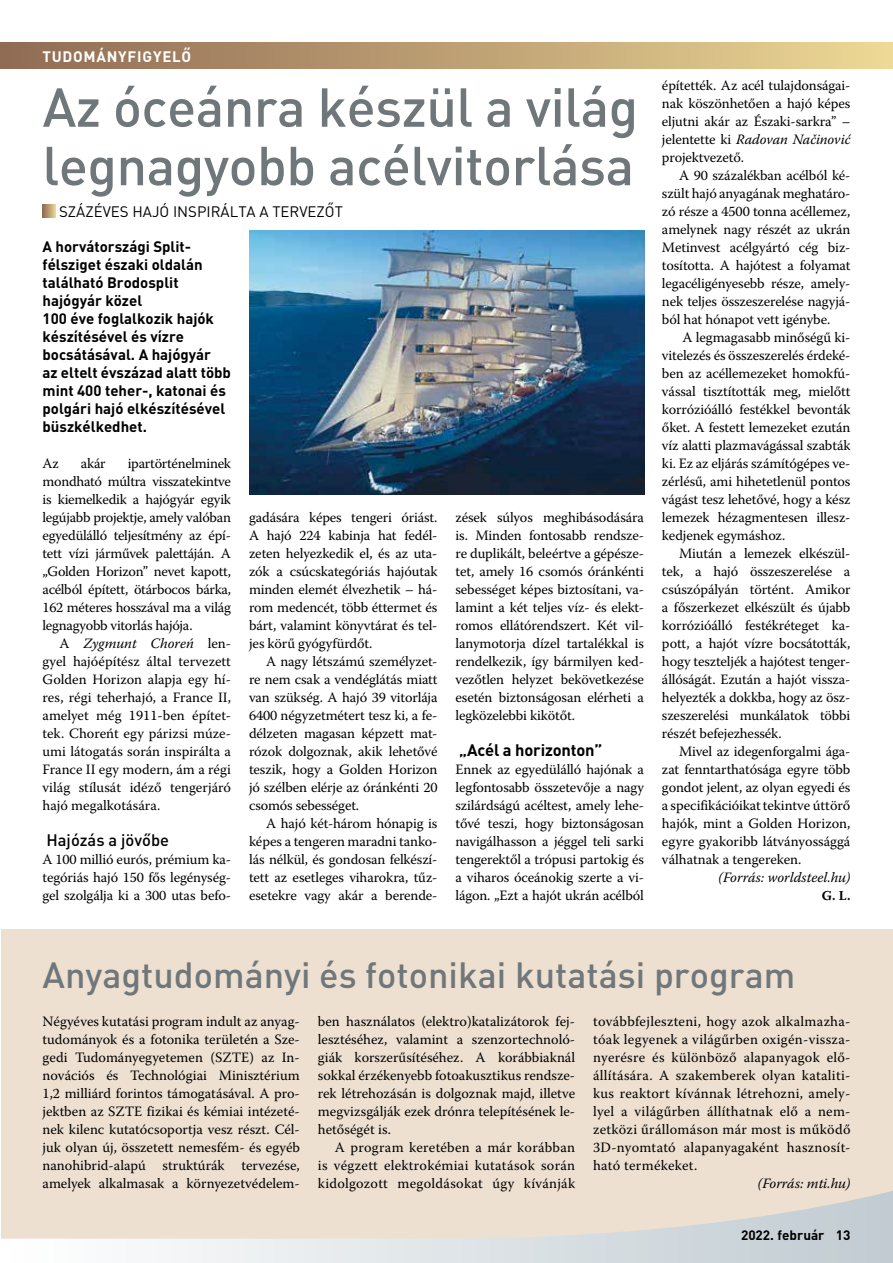
<style>
.page{position:relative;width:893px;height:1263px;background:#fff}
.page>*{position:absolute;margin:0;border:0;box-sizing:border-box;transform-origin:0 0}
.t1{font:500 54px/58.5px "DIN";letter-spacing:-.01em;color:#70777a}
.t2{font:500 36px "DIN";color:#70777a}
.t3{font:700 16.5px "DIN";letter-spacing:-.01em;color:#000}
.t4{font:500 16.5px "DIN";color:#000}
.t5{font:700 15px/18px "DIN";color:#000}
.t6{font:15px "DIN";color:#000}
.t7{font:700 15px "DIN";letter-spacing:.05em;color:#fff}
.t8{font:14.25px/18px "Warnock Pro";letter-spacing:-.005em;color:#000;text-align:justify}
.t9{font:italic 14.25px "Warnock Pro";color:#000}
.t10{font:700 13.5px "DIN";color:#000}
.t11{font:700 13.5px "Warnock Pro";color:#000}
.s1{font-style:italic}
</style>
<div class="page">
<div style="left:1px;top:929px;width:892px;height:334px;background:#ede0d0"></div>
<div style="left:0;top:43px;width:893px;height:25px;background:linear-gradient(to right,#8f6953,#ecd794)"></div>
<svg style="left:0;top:43px;width:1px;height:25px"></svg>
<svg style="left:43px;top:204px;width:12px;height:13px"></svg>
<img style="left:249px;top:231px;width:395px;height:263px">
<svg style="left:1px;top:1191px;width:892px;height:72px"></svg>
<p class="t7" style="left:43px;top:46px;width:150px">TUDOMÁNYFIGYELŐ</p>
<h1 class="t1" style="left:43px;top:75px;width:597px">Az óceánra készül a világ legnagyobb acélvitorlása</h1>
<p class="t6" style="left:59px;top:202px;width:285px">SZÁZÉVES HAJÓ INSPIRÁLTA A TERVEZŐT</p>
<p class="t5" style="left:43px;top:237px;width:190px">A horvátországi Split&shy;félsziget északi oldalán található Brodosplit hajógyár közel<br>100 éve foglalkozik hajók készítésével és vízre bocsátásával. A hajógyár<br>az eltelt évszázad alatt több mint 400 teher-, katonai és polgári hajó elkészítésével büszkélkedhet.</p>
<p class="t8" style="left:43px;top:454px;width:18px">Az</p>
<p class="t8" style="left:81px;top:454px;width:26px">akár</p>
<p class="t8" style="left:43px;top:454px;width:190px;text-indent:85px">ipartörténelminek mondható múltra visszatekintve is kiemelkedik a hajógyár egyik legújabb projektje, amely valóban egyedülálló teljesítmény az épí&shy;tett vízi járművek palettáján. A „Golden Horizon” nevet kapott, acélból épített, ötárbocos bárka, 162 méteres hosszával ma a világ legnagyobb vitorlás hajója.</p>
<p class="t8" style="left:43px;top:634px;width:190px;text-indent:17px">A <span class="s1">Zygmunt Choreń</span> len&shy;gyel hajóépítész által tervezett Golden Horizon alapja egy hí&shy;res, régi teherhajó, a France II, amelyet még 1911-ben építet&shy;tek. Choreńt egy párizsi múze&shy;umi látogatás során inspirálta a France II egy modern, ám a régi világ stílusát idéző tengerjáró hajó megalkotására.</p>
<p class="t4" style="left:46px;top:829px;width:124px">Hajózás a jövőbe</p>
<p class="t8" style="left:43px;top:850px;width:190px">A 100 millió eurós, prémium ka&shy;tegóriás hajó 150 fős legénység&shy;gel szolgálja ki a 300 utas befo-</p>
<p class="t8" style="left:455px;top:508px;width:190px">zések súlyos meghibásodására is. Minden fontosabb rendsze&shy;re duplikált, beleértve a gépésze&shy;tet, amely 16 csomós óránkénti sebességet képes biztosítani, va&shy;lamint a két teljes víz- és elekt&shy;romos ellátórendszert. Két vil&shy;lanymotorja dízel tartalékkal is rendelkezik, így bármilyen ked&shy;vezőtlen helyzet bekövetkezése esetén biztonságosan elérheti a legközelebbi kikötőt.</p>
<p class="t3" style="left:459px;top:739px;width:145px">„Acél a horizonton”</p>
<p class="t8" style="left:455px;top:760px;width:190px">Ennek az egyedülálló hajónak a legfontosabb összetevője a nagy szilárdságú acéltest, amely lehe&shy;tővé teszi, hogy biztonságosan navigálhasson a jéggel teli sarki tengerektől a trópusi partokig és a viharos óceánokig szerte a vi&shy;lágon. „Ezt a hajót ukrán acélból</p>
<p class="t8" style="left:249px;top:508px;width:190px">gadására képes tengeri óriást.<br>A hajó 224 kabinja hat fedél&shy;zeten helyezkedik el, és az uta&shy;zók a csúcskategóriás hajóutak minden elemét élvezhetik – há&shy;rom medencét, több éttermet és bárt, valamint könyvtárat és tel&shy;jes körű gyógyfürdőt.</p>
<p class="t8" style="left:249px;top:652px;width:190px;text-indent:17px">A nagy létszámú személyzet&shy;re nem csak a vendéglátás miatt van szükség. A hajó 39 vitorlája 6400 négyzetmétert tesz ki, a fe&shy;délzeten magasan képzett mat&shy;rózok dolgoznak, akik lehetővé teszik, hogy a Golden Horizon jó szélben elérje az óránkénti 20 csomós sebességet.</p>
<p class="t8" style="left:249px;top:814px;width:190px;text-indent:17px">A hajó két-három hónapig is képes a tengeren maradni tanko&shy;lás nélkül, és gondosan felkészí&shy;tett az esetleges viharokra, tűz&shy;esetekre vagy akár a berende-</p>
<p class="t8" style="left:662px;top:76px;width:190px">építették. Az acél tulajdonságai&shy;nak köszönhetően a hajó képes eljutni akár az Északi-sarkra” – jelentette ki <span class="s1">Radovan Načinović </span>projektvezető.</p>
<p class="t8" style="left:662px;top:166px;width:190px;text-indent:17px">A 90 százalékban acélból ké&shy;szült hajó anyagának meghatáro&shy;zó része a 4500 tonna acéllemez, amelynek nagy részét az ukrán Metinvest acélgyártó cég biz&shy;tosította. A hajótest a folyamat legacéligényesebb része, amely&shy;nek teljes összeszerelése nagyjá&shy;ból hat hónapot vett igénybe.</p>
<p class="t8" style="left:662px;top:328px;width:190px;text-indent:20px">A legmagasabb minőségű ki&shy;vitelezés és összeszerelés érdeké&shy;ben az acéllemezeket homokfú&shy;vással tisztították meg, mielőtt korrózióálló festékkel bevonták őket. A festett lemezeket ezután víz alatti plazmavágással szabták ki. Ez az eljárás számítógépes ve&shy;zérlésű, ami hihetetlenül pontos vágást tesz lehetővé, hogy a kész lemezek hézagmentesen illesz&shy;kedjenek egymáshoz.</p>
<p class="t8" style="left:662px;top:544px;width:190px;text-indent:17px">Miután a lemezek elkészül&shy;tek, a hajó összeszerelése a csúszópályán történt. Amikor a főszerkezet elkészült és újabb korrózióálló festékréteget ka&shy;pott, a hajót vízre bocsátották, hogy teszteljék a hajótest tenger&shy;állóságát. Ezután a hajót vissza&shy;helyezték a dokkba, hogy az ös - szeszerelési munkálatok többi részét befejezhessék.</p>
<p class="t8" style="left:662px;top:742px;width:190px;text-indent:17px">Mivel az idegenforgalmi ága&shy;zat fenntarthatósága egyre több gondot jelent, az olyan egyedi és a specifikációikat tekintve úttörő hajók, mint a Golden Horizon, egyre gyakoribb látványossággá válhatnak a tengereken.</p>
<p class="t9" style="left:718px;top:869px;width:133px">(Forrás: worldsteel.hu)</p>
<p class="t11" style="left:822px;top:887px;width:30px">G. L.</p>
<h2 class="t2" style="left:43px;top:951px;width:754px">Anyagtudományi és fotonikai kutatási program</h2>
<p class="t8" style="left:43px;top:1012px;width:259px">Négyéves kutatási program indult az anyag&shy;tudományok és a fotonika területén a Sze&shy;gedi Tudományegyetemen (SZTE) az In&shy;novációs és Technológiai Minisztérium 1,2 milliárd forintos támogatásával. A pro&shy;jektben az SZTE fizikai és kémiai intézeté&shy;nek kilenc kutatócsoportja vesz részt. Cél&shy;juk olyan új, összetett nemesfém- és egyéb nanohibrid-alapú struktúrák tervezése, amelyek alkalmasak a környezetvédelem-</p>
<p class="t8" style="left:318px;top:1012px;width:259px">ben használatos (elektro)katalizátorok fej&shy;lesztéséhez, valamint a szenzortechnoló&shy;giák korszerűsítéséhez. A korábbiaknál sokkal érzékenyebb fotoakusztikus rendsze&shy;rek létrehozásán is dolgoznak majd, illetve megvizsgálják ezek drónra telepítésének le&shy;hetőségét is.</p>
<p class="t8" style="left:318px;top:1138px;width:259px;text-indent:17px">A program keretében a már korábban is végzett elektrokémiai kutatások során kidolgozott megoldásokat úgy kívánják</p>
<p class="t8" style="left:593px;top:1012px;width:259px">továbbfejleszteni, hogy azok alkalmazha&shy;tóak legyenek a világűrben oxigén-vissza&shy;nyerésre és különböző alapanyagok elő&shy;állítására. A szakemberek olyan kataliti&shy;kus reaktort kívánnak létrehozni, amel - lyel a világűrben állíthatnak elő a nem&shy;zetközi űrállomáson már most is működő 3D-nyomtató alapanyagaként hasznosít&shy;ható termékeket.</p>
<p class="t9" style="left:758px;top:1175px;width:94px">(Forrás: mti.hu)</p>
<p class="t10" style="left:741px;top:1225px;width:111px">2022. február 13</p>
</div>
